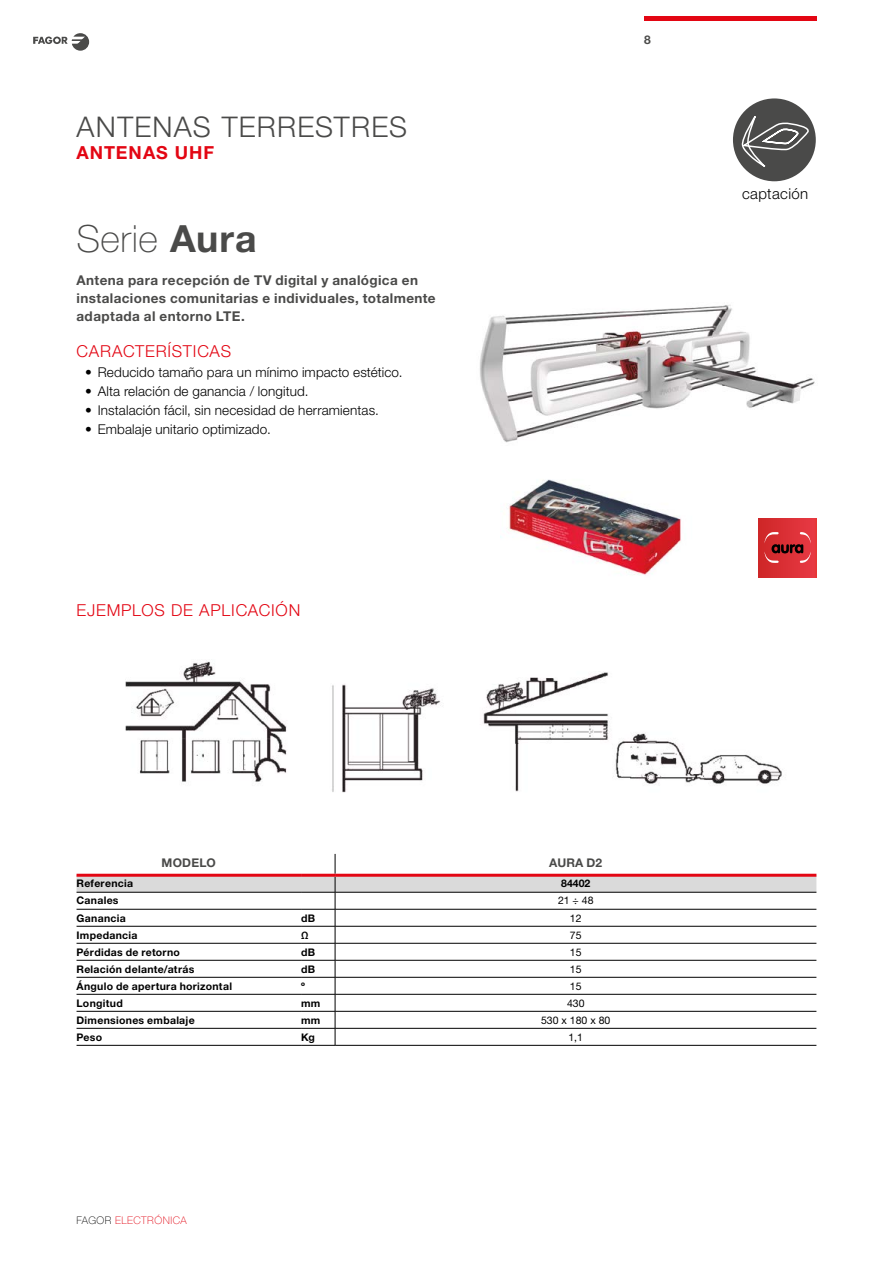
<style>
.page{position:relative;width:893px;height:1263px;background:#fff}
.page>*{position:absolute;margin:0;border:0;box-sizing:border-box;transform-origin:0 0}
.t1{font:100 37.5px "Helvetica Neue LT Std";letter-spacing:.015em;color:#4a4a49}
.t2{font:300 28.5px "Helvetica Neue LT Std";letter-spacing:.045em;color:#4a4a49}
.t3{font:700 18px "Helvetica Neue LT Std";letter-spacing:.055em;color:#e30613}
.t4{font:300 16.5px "Helvetica Neue LT Std";letter-spacing:.05em;color:#e30613}
.t5{font:300 15px "Helvetica Neue LT Std";letter-spacing:.025em;color:#000}
.t6{font:300 13.5px "Helvetica Neue LT Std";letter-spacing:.01em;color:#000}
.t7{font:700 13.5px/18px "Helvetica Neue LT Std";letter-spacing:.03em;color:#4a4a49}
.t8{font:700 12px "Helvetica Neue LT Std";color:#4a4a49}
.t9{font:700 10.5px "Helvetica Neue LT Std";letter-spacing:.025em;color:#000}
.t10{font:10.5px "Helvetica Neue LT Std";color:#000}
.t11{font:100 10.5px "Helvetica Neue LT Std";letter-spacing:.045em;color:#e30613}
.s1{font-weight:700}
.s2{color:#000}
</style>
<div class="page">
<svg style="left:33px;top:33px;width:56px;height:18px"></svg>
<hr style="left:644px;top:16px;width:172px;height:4px;background:#e30613">
<div style="left:733px;top:98px;width:83px;height:83px;background:#4a4a49;border-radius:50%"></div>
<svg style="left:739px;top:115px;width:71px;height:53px"></svg>
<hr style="left:77px;top:1045px;width:224px;height:1px;background:#000">
<hr style="left:301px;top:1045px;width:34px;height:1px;background:#000">
<svg style="left:77px;top:854px;width:739px;height:191px"></svg>
<hr style="left:335px;top:1045px;width:481px;height:1px;background:#000">
<img style="left:480px;top:305px;width:335px;height:138px">
<img style="left:125px;top:660px;width:657px;height:133px">
<div style="left:758px;top:519px;width:58px;height:58px;background:linear-gradient(to right,#ce2627,#e83944)"></div>
<svg style="left:764px;top:532px;width:47px;height:31px"></svg>
<img style="left:500px;top:479px;width:181px;height:96px">
<h2 class="t2" style="left:77px;top:109px;width:332px">ANTENAS TERRESTRES</h2>
<h3 class="t3" style="left:77px;top:142px;width:139px">ANTENAS UHF</h3>
<h1 class="t1" style="left:77px;top:217px;width:182px">Serie <span class="s1">Aura</span></h1>
<p class="t7" style="left:77px;top:271px;width:361px">Antena para recepción de TV digital y analógica en instalaciones comunitarias e individuales, totalmente adaptada al entorno LTE.</p>
<p class="t4" style="left:77px;top:341px;width:156px">CARACTERÍSTICAS</p>
<p class="t6" style="left:85px;top:364px;width:319px">• Reducido tamaño para un mínimo impacto estético.</p>
<p class="t6" style="left:85px;top:383px;width:225px">• Alta relación de ganancia / longitud.</p>
<p class="t6" style="left:85px;top:402px;width:295px">• Instalación fácil, sin necesidad de herramientas.</p>
<p class="t6" style="left:85px;top:421px;width:187px">• Embalaje unitario optimizado.</p>
<p class="t4" style="left:77px;top:600px;width:225px">EJEMPLOS DE APLICACIÓN</p>
<p class="t8" style="left:644px;top:32px;width:8px">8</p>
<p class="t5" style="left:742px;top:185px;width:68px">captación</p>
<p class="t8" style="left:162px;top:855px;width:56px">MODELO</p>
<p class="t8" style="left:549px;top:855px;width:54px">AURA D2</p>
<p class="t9" style="left:77px;top:877px;width:58px">Referencia</p>
<p class="t9" style="left:561px;top:877px;width:31px">84402</p>
<p class="t9" style="left:77px;top:894px;width:44px">Canales</p>
<p class="t10" style="left:558px;top:894px;width:37px">21 ÷ 48</p>
<p class="t9" style="left:77px;top:911px;width:51px">Ganancia</p>
<p class="t9" style="left:301px;top:911px;width:16px">dB</p>
<p class="t10" style="left:570px;top:911px;width:13px">12</p>
<p class="t9" style="left:77px;top:928px;width:63px">Impedancia</p>
<p class="t9" style="left:301px;top:928px;width:9px">Ω</p>
<p class="t10" style="left:570px;top:928px;width:13px">75</p>
<p class="t9" style="left:77px;top:945px;width:105px">Pérdidas de retorno</p>
<p class="t9" style="left:301px;top:945px;width:16px">dB</p>
<p class="t10" style="left:570px;top:945px;width:13px">15</p>
<p class="t9" style="left:77px;top:962px;width:119px">Relación delante/atrás</p>
<p class="t9" style="left:301px;top:962px;width:16px">dB</p>
<p class="t10" style="left:570px;top:962px;width:13px">15</p>
<p class="t9" style="left:77px;top:979px;width:157px">Ángulo de apertura horizontal</p>
<p class="t9" style="left:301px;top:979px;width:5px">º</p>
<p class="t10" style="left:570px;top:979px;width:13px">15</p>
<p class="t9" style="left:77px;top:996px;width:48px">Longitud</p>
<p class="t9" style="left:301px;top:996px;width:21px">mm</p>
<p class="t10" style="left:567px;top:996px;width:19px">430</p>
<p class="t9" style="left:77px;top:1013px;width:120px">Dimensiones embalaje</p>
<p class="t9" style="left:301px;top:1013px;width:21px">mm</p>
<p class="t10" style="left:541px;top:1013px;width:71px">530 x 180 x 80</p>
<p class="t9" style="left:77px;top:1030px;width:27px">Peso</p>
<p class="t9" style="left:301px;top:1030px;width:15px">Kg</p>
<p class="t10" style="left:568px;top:1030px;width:16px">1,1</p>
<p class="t11" style="left:77px;top:1214px;width:112px"><span class="s2">FAGOR</span> ELECTRÓNICA</p>
</div>
